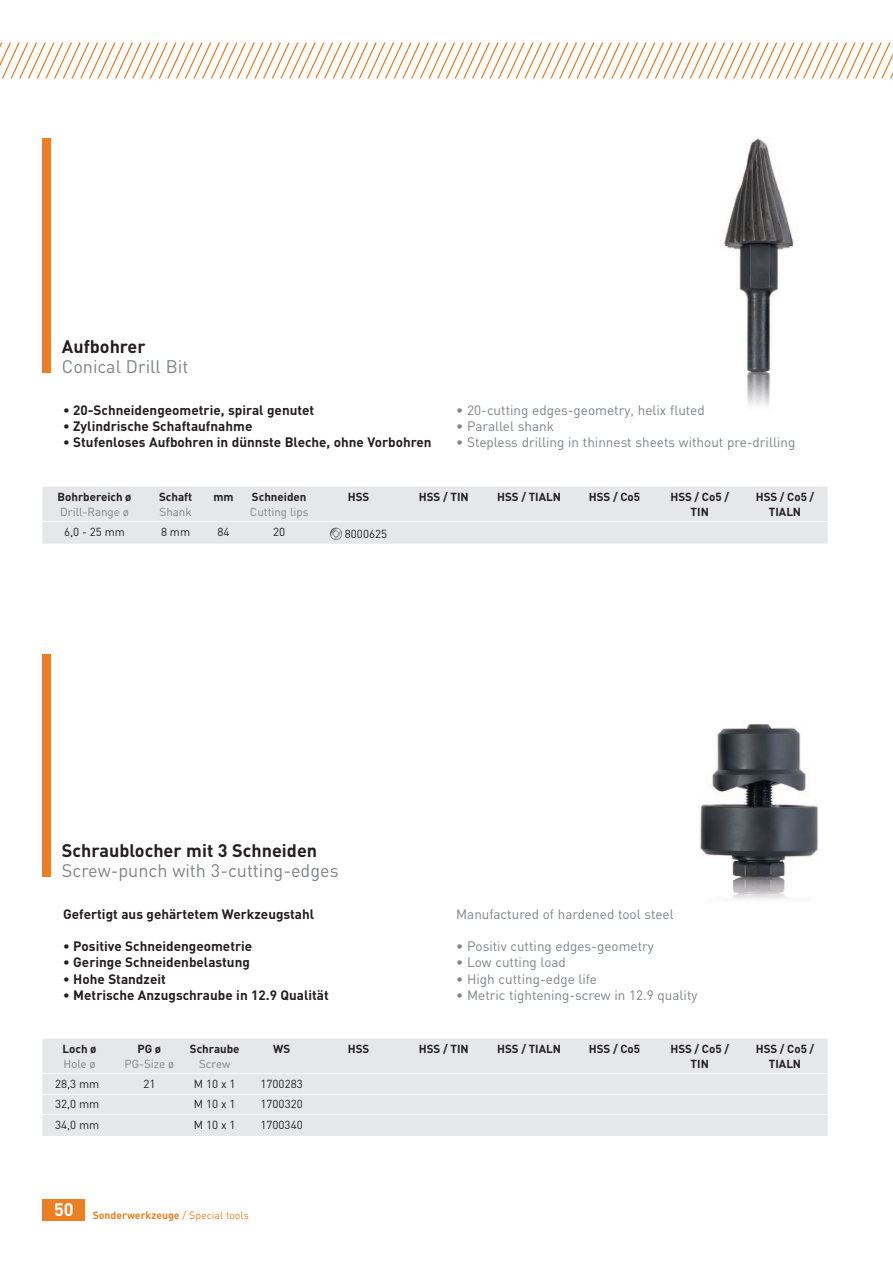
<style>
.page{position:relative;width:893px;height:1263px;background:#fff}
.page>*{position:absolute;margin:0;border:0;box-sizing:border-box;transform-origin:0 0}
.t1{font:18px "DIN";color:#808285}
.t2{font:700 18px "DIN";color:#231f20}
.t3{font:700 13.5px "DIN";color:#231f20}
.t4{font:13.5px "DIN";color:#808285}
.t5{font:700 11.55px/15px "DIN";color:#231f20;text-align:center}
.t6{font:11.55px "DIN";color:#231f20}
.t7{font:11.55px "DIN";color:#808285}
.t8{font:700 10.5px "DIN";color:#ea8023}
.s1{font-weight:400}
</style>
<div class="page">
<svg style="left:0;top:43px;width:893px;height:36px"></svg>
<div style="left:43px;top:1199px;width:42px;height:21px;background:#ea8023"></div>
<img style="left:732px;top:879px;width:61px;height:20px">
<img style="left:700px;top:723px;width:119px;height:153px">
<img style="left:734px;top:876px;width:50px;height:3px">
<img style="left:747px;top:375px;width:24px;height:31px">
<img style="left:724px;top:138px;width:70px;height:233px">
<img style="left:747px;top:371px;width:24px;height:4px">
<div style="left:43px;top:486px;width:785px;height:58px;background:#e6e7e9"></div>
<div style="left:43px;top:138px;width:8px;height:235px;background:#ea8023"></div>
<div style="left:43px;top:1039px;width:785px;height:34px;background:#e6e7e9"></div>
<div style="left:43px;top:1074px;width:785px;height:62px;background:#e6e7e9"></div>
<hr style="left:43px;top:1094px;width:74px;height:1px;background:#fff">
<hr style="left:117px;top:1094px;width:65px;height:1px;background:#fff">
<hr style="left:182px;top:1094px;width:65px;height:1px;background:#fff">
<hr style="left:247px;top:1094px;width:69px;height:1px;background:#fff">
<hr style="left:316px;top:1094px;width:85px;height:1px;background:#fff">
<hr style="left:401px;top:1094px;width:85px;height:1px;background:#fff">
<hr style="left:486px;top:1094px;width:86px;height:1px;background:#fff">
<hr style="left:572px;top:1094px;width:85px;height:1px;background:#fff">
<hr style="left:657px;top:1094px;width:85px;height:1px;background:#fff">
<hr style="left:742px;top:1094px;width:86px;height:1px;background:#fff">
<hr style="left:43px;top:1114px;width:74px;height:1px;background:#fff">
<hr style="left:117px;top:1114px;width:65px;height:1px;background:#fff">
<hr style="left:182px;top:1114px;width:65px;height:1px;background:#fff">
<hr style="left:247px;top:1114px;width:69px;height:1px;background:#fff">
<hr style="left:316px;top:1114px;width:85px;height:1px;background:#fff">
<hr style="left:401px;top:1114px;width:85px;height:1px;background:#fff">
<hr style="left:486px;top:1114px;width:86px;height:1px;background:#fff">
<hr style="left:572px;top:1114px;width:85px;height:1px;background:#fff">
<hr style="left:657px;top:1114px;width:85px;height:1px;background:#fff">
<hr style="left:742px;top:1114px;width:86px;height:1px;background:#fff">
<div style="left:43px;top:655px;width:8px;height:222px;background:#ea8023"></div>
<h1 class="t2" style="left:62px;top:335px;width:85px">Aufbohrer</h1>
<h1 class="t1" style="left:62px;top:355px;width:128px">Conical Drill Bit</h1>
<p class="t3" style="left:63px;top:401px;width:253px">• 20-Schneidengeometrie, spiral genutet</p>
<p class="t3" style="left:63px;top:417px;width:191px">• Zylindrische Schaftaufnahme</p>
<p class="t3" style="left:63px;top:433px;width:370px">• Stufenloses Aufbohren in dünnste Bleche, ohne Vorbohren</p>
<p class="t4" style="left:456px;top:401px;width:250px">• 20-cutting edges-geometry, helix fluted</p>
<p class="t4" style="left:456px;top:417px;width:99px">• Parallel shank</p>
<p class="t4" style="left:456px;top:434px;width:341px">• Stepless drilling in thinnest sheets without pre-drilling</p>
<p class="t5" style="left:58px;top:489px;width:75px">Bohrbereich ø</p>
<p class="t7" style="left:60px;top:504px;width:70px">Drill-Range ø</p>
<p class="t5" style="left:159px;top:489px;width:35px">Schaft</p>
<p class="t7" style="left:160px;top:504px;width:34px">Shank</p>
<p class="t5" style="left:213px;top:489px;width:22px">mm</p>
<p class="t5" style="left:252px;top:489px;width:56px">Schneiden</p>
<p class="t7" style="left:250px;top:504px;width:60px">Cutting lips</p>
<p class="t5" style="left:348px;top:489px;width:23px">HSS</p>
<p class="t5" style="left:419px;top:489px;width:51px">HSS / TIN</p>
<p class="t5" style="left:497px;top:489px;width:65px">HSS / TIALN</p>
<p class="t5" style="left:589px;top:489px;width:53px">HSS / Co5</p>
<p class="t5" style="left:670px;top:489px;width:60px">HSS / Co5 /<br>TIN</p>
<p class="t5" style="left:756px;top:489px;width:60px">HSS / Co5 /<br>TIALN</p>
<p class="t6" style="left:64px;top:525px;width:63px">6,0 - 25 mm</p>
<p class="t6" style="left:161px;top:525px;width:31px">8 mm</p>
<p class="t6" style="left:218px;top:525px;width:14px">84</p>
<p class="t6" style="left:273px;top:525px;width:14px">20</p>
<p class="t6" style="left:345px;top:526px;width:44px">8000625</p>
<h1 class="t2" style="left:62px;top:839px;width:257px">Schraublocher mit 3 Schneiden</h1>
<h1 class="t1" style="left:62px;top:859px;width:278px">Screw-punch with 3-cutting-edges</h1>
<p class="t3" style="left:63px;top:905px;width:253px">Gefertigt aus gehärtetem Werkzeugstahl</p>
<p class="t3" style="left:63px;top:937px;width:191px">• Positive Schneidengeometrie</p>
<p class="t3" style="left:63px;top:954px;width:188px">• Geringe Schneidenbelastung</p>
<p class="t3" style="left:63px;top:970px;width:104px">• Hohe Standzeit</p>
<p class="t3" style="left:63px;top:986px;width:267px">• Metrische Anzugschraube in 12.9 Qualität</p>
<p class="t4" style="left:456px;top:905px;width:219px">Manufactured of hardened tool steel</p>
<p class="t4" style="left:456px;top:938px;width:199px">• Positiv cutting edges-geometry</p>
<p class="t4" style="left:456px;top:954px;width:111px">• Low cutting load</p>
<p class="t4" style="left:456px;top:970px;width:142px">• High cutting-edge life</p>
<p class="t4" style="left:456px;top:986px;width:243px">• Metric tightening-screw in 12.9 quality</p>
<p class="t5" style="left:63px;top:1041px;width:35px">Loch ø</p>
<p class="t7" style="left:63px;top:1056px;width:34px">Hole ø</p>
<p class="t5" style="left:138px;top:1041px;width:25px">PG ø</p>
<p class="t7" style="left:124px;top:1056px;width:51px">PG-Size ø</p>
<p class="t5" style="left:190px;top:1041px;width:51px">Schraube</p>
<p class="t7" style="left:199px;top:1056px;width:33px">Screw</p>
<p class="t5" style="left:273px;top:1041px;width:19px">WS</p>
<p class="t5" style="left:348px;top:1041px;width:23px">HSS</p>
<p class="t5" style="left:419px;top:1041px;width:51px">HSS / TIN</p>
<p class="t5" style="left:497px;top:1041px;width:65px">HSS / TIALN</p>
<p class="t5" style="left:589px;top:1041px;width:53px">HSS / Co5</p>
<p class="t5" style="left:670px;top:1041px;width:60px">HSS / Co5 /<br>TIN</p>
<p class="t5" style="left:756px;top:1041px;width:60px">HSS / Co5 /<br>TIALN</p>
<p class="t6" style="left:55px;top:1077px;width:46px">28,3 mm</p>
<p class="t6" style="left:143px;top:1077px;width:14px">21</p>
<p class="t6" style="left:194px;top:1077px;width:43px">M 10 x 1</p>
<p class="t6" style="left:261px;top:1077px;width:44px">1700283</p>
<p class="t6" style="left:55px;top:1097px;width:46px">32,0 mm</p>
<p class="t6" style="left:194px;top:1097px;width:43px">M 10 x 1</p>
<p class="t6" style="left:261px;top:1097px;width:44px">1700320</p>
<p class="t6" style="left:55px;top:1117px;width:46px">34,0 mm</p>
<p class="t6" style="left:194px;top:1117px;width:43px">M 10 x 1</p>
<p class="t6" style="left:261px;top:1117px;width:44px">1700340</p>
<p class="t8" style="left:54px;top:1209px;width:196px"><sup>50</sup> Sonderwerkzeuge <span class="s1">/ Special tools</span></p>
</div>
